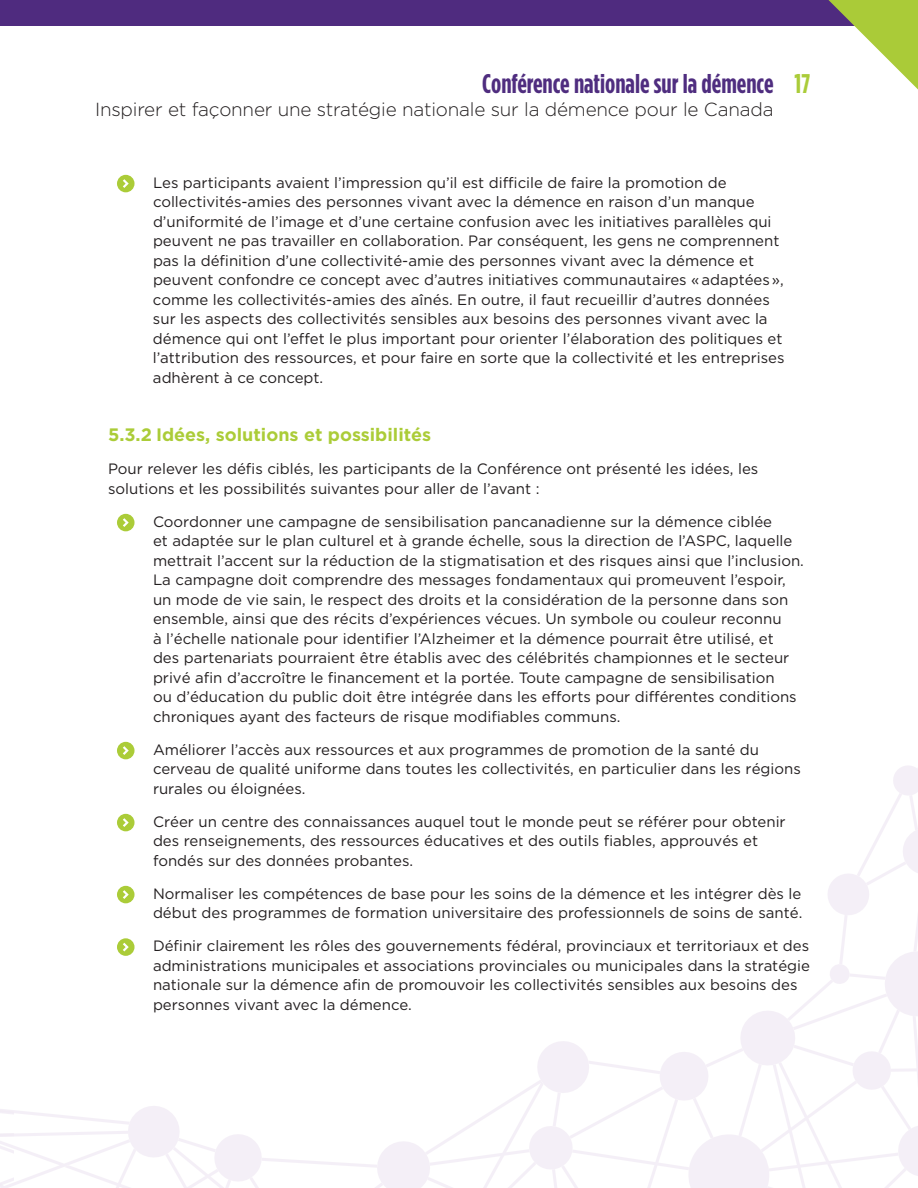
<style>
.page{position:relative;width:918px;height:1188px;background:#fff}
.page>*{position:absolute;margin:0;border:0;box-sizing:border-box;transform-origin:0 0}
.t1{font:700 27px "Gotham Condensed";color:#4f2d7f}
.t2{font:700 27px "Gotham Condensed";color:#aacc39}
.t3{font:300 18.9px "Gotham HTF";letter-spacing:-.01em;color:#231f20}
.t4{font:700 18px "Gotham HTF";color:#abcc38}
.t5{font:15px/19.5px "Gotham HTF";color:#231f20}
</style>
<div class="page">
<svg style="left:537px;top:766px;width:381px;height:422px"></svg>
<svg style="left:0;top:1106px;width:200px;height:82px"></svg>
<svg style="left:200px;top:1080px;width:472px;height:108px"></svg>
<div style="left:0;top:0;width:918px;height:26px;background:#4f2b7f"></div>
<svg style="left:828px;top:0;width:90px;height:90px"></svg>
<div style="left:117px;top:175px;width:18px;height:17px;background:#abcc38;border-radius:50%"></div>
<svg style="left:123px;top:179px;width:6px;height:9px"></svg>
<div style="left:117px;top:514px;width:18px;height:17px;background:#abcc38;border-radius:50%"></div>
<svg style="left:123px;top:518px;width:6px;height:9px"></svg>
<div style="left:117px;top:742px;width:18px;height:17px;background:#abcc38;border-radius:50%"></div>
<svg style="left:123px;top:746px;width:6px;height:9px"></svg>
<div style="left:117px;top:814px;width:18px;height:17px;background:#abcc38;border-radius:50%"></div>
<svg style="left:123px;top:818px;width:6px;height:9px"></svg>
<div style="left:117px;top:886px;width:18px;height:17px;background:#abcc38;border-radius:50%"></div>
<svg style="left:123px;top:890px;width:6px;height:9px"></svg>
<div style="left:117px;top:938px;width:18px;height:18px;background:#abcc38;border-radius:50%"></div>
<svg style="left:123px;top:943px;width:6px;height:8px"></svg>
<h1 class="t1" style="left:482px;top:68px;width:293px">Conférence nationale sur la démence</h1>
<p class="t3" style="left:95px;top:99px;width:680px">Inspirer et façonner une stratégie nationale sur la démence pour le Canada</p>
<h1 class="t2" style="left:795px;top:68px;width:17px">17</h1>
<p class="t5" style="left:153px;top:173px;width:633px">Les participants avaient l’impression qu’il est difficile de faire la promotion de collectivités-amies des personnes vivant avec la démence en raison d’un manque d’uniformité de l’image et d’une certaine confusion avec les initiatives parallèles qui peuvent ne pas travailler en collaboration. Par conséquent, les gens ne comprennent pas la définition d’une collectivité-amie des personnes vivant avec la démence et peuvent confondre ce concept avec d’autres initiatives communautaires «adaptées», comme les collectivités-amies des aînés. En outre, il faut recueillir d’autres données sur les aspects des collectivités sensibles aux besoins des personnes vivant avec la démence qui ont l’effet le plus important pour orienter l’élaboration des politiques et l’attribution des ressources, et pour faire en sorte que la collectivité et les entreprises adhèrent à ce concept.</p>
<p class="t4" style="left:108px;top:425px;width:325px">5.3.2 Idées, solutions et possibilités</p>
<p class="t5" style="left:108px;top:459px;width:652px">Pour relever les défis ciblés, les participants de la Conférence ont présenté les idées, les solutions et les possibilités suivantes pour aller de l’avant :</p>
<p class="t5" style="left:153px;top:512px;width:652px">Coordonner une campagne de sensibilisation pancanadienne sur la démence ciblée<br>et adaptée sur le plan culturel et à grande échelle, sous la direction de l’ASPC, laquelle mettrait l’accent sur la réduction de la stigmatisation et des risques ainsi que l’inclusion.<br>La campagne doit comprendre des messages fondamentaux qui promeuvent l’espoir, un mode de vie sain, le respect des droits et la considération de la personne dans son ensemble, ainsi que des récits d’expériences vécues. Un symbole ou couleur reconnu<br>à l’échelle nationale pour identifier l’Alzheimer et la démence pourrait être utilisé, et des partenariats pourraient être établis avec des célébrités championnes et le secteur privé afin d’accroître le financement et la portée. Toute campagne de sensibilisation<br>ou d’éducation du public doit être intégrée dans les efforts pour différentes conditions chroniques ayant des facteurs de risque modifiables communs.</p>
<p class="t5" style="left:153px;top:740px;width:649px">Améliorer l’accès aux ressources et aux programmes de promotion de la santé du cerveau de qualité uniforme dans toutes les collectivités, en particulier dans les régions rurales ou éloignées.</p>
<p class="t5" style="left:153px;top:812px;width:634px">Créer un centre des connaissances auquel tout le monde peut se référer pour obtenir des renseignements, des ressources éducatives et des outils fiables, approuvés et fondés sur des données probantes.</p>
<p class="t5" style="left:153px;top:884px;width:651px">Normaliser les compétences de base pour les soins de la démence et les intégrer dès le début des programmes de formation universitaire des professionnels de soins de santé.</p>
<p class="t5" style="left:153px;top:936px;width:659px">Définir clairement les rôles des gouvernements fédéral, provinciaux et territoriaux et des administrations municipales et associations provinciales ou municipales dans la stratégie nationale sur la démence afin de promouvoir les collectivités sensibles aux besoins des personnes vivant avec la démence.</p>
</div>
